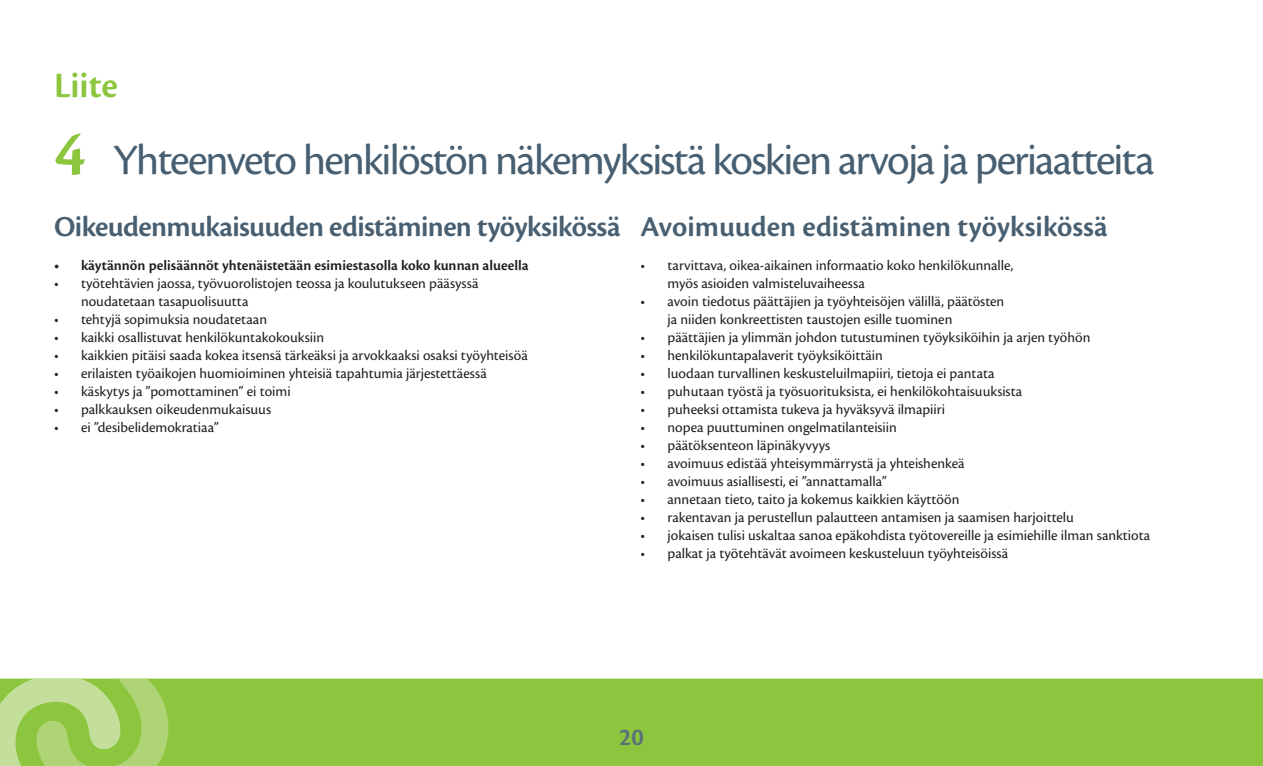
<style>
.page{position:relative;width:1263px;height:766px;background:#fff}
.page>*{position:absolute;margin:0;border:0;box-sizing:border-box;transform-origin:0 0}
.t1{font:45px "Cronos Pro";letter-spacing:-.04em;color:#475f71}
.t2{font:600 37.05px "Cronos Pro";color:#8bc63e}
.t3{font:600 30px "Cronos Pro";letter-spacing:-.01em;color:#475f71}
.t4{font:600 25.5px "Cronos Pro";color:#5b6f7b}
.t5{font:15px/18px "Cronos Pro";color:#231f20}
.t6{font:600 15px "Cronos Pro";color:#231f20}
.s1{font-weight:600;font-size:66px;color:#8bc63e}
</style>
<div class="page">
<div style="left:0;top:678px;width:1263px;height:87px;background:#8bc63e"></div>
<svg style="left:0;top:678px;width:172px;height:87px"></svg>
<h2 class="t2" style="left:54px;top:64px;width:66px">Liite</h2>
<h1 class="t1" style="left:54px;top:134px;width:1102px"><span class="s1">4</span> Yhteenveto henkilöstön näkemyksistä koskien arvoja ja periaatteita</h1>
<h3 class="t3" style="left:54px;top:209px;width:568px">Oikeudenmukaisuuden edistäminen työyksikössä</h3>
<p class="t6" style="left:54px;top:257px;width:476px">• käytännön pelisäännöt yhtenäistetään esimiestasolla koko kunnan alueella</p>
<p class="t5" style="left:81px;top:274px;width:399px;text-indent:-27px">• työtehtävien jaossa, työvuorolistojen teossa ja koulutukseen pääsyssä noudatetaan tasapuolisuutta</p>
<p class="t5" style="left:54px;top:310px;width:215px">• tehtyjä sopimuksia noudatetaan</p>
<p class="t5" style="left:54px;top:328px;width:272px">• kaikki osallistuvat henkilökuntakokouksiin</p>
<p class="t5" style="left:54px;top:346px;width:475px">• kaikkien pitäisi saada kokea itsensä tärkeäksi ja arvokkaaksi osaksi työyhteisöä</p>
<p class="t5" style="left:54px;top:364px;width:434px">• erilaisten työaikojen huomioiminen yhteisiä tapahtumia järjestettäessä</p>
<p class="t5" style="left:54px;top:382px;width:238px">• käskytys ja ”pomottaminen” ei toimi</p>
<p class="t5" style="left:54px;top:400px;width:219px">• palkkauksen oikeudenmukaisuus</p>
<p class="t5" style="left:54px;top:418px;width:166px">• ei ”desibelidemokratiaa”</p>
<h3 class="t3" style="left:640px;top:209px;width:469px">Avoimuuden edistäminen työyksikössä</h3>
<p class="t5" style="left:667px;top:256px;width:347px;text-indent:-27px">• tarvittava, oikea-aikainen informaatio koko henkilökunnalle, myös asioiden valmisteluvaiheessa</p>
<p class="t5" style="left:667px;top:292px;width:338px;text-indent:-27px">• avoin tiedotus päättäjien ja työyhteisöjen välillä, päätösten ja niiden konkreettisten taustojen esille tuominen</p>
<p class="t5" style="left:640px;top:328px;width:451px">• päättäjien ja ylimmän johdon tutustuminen työyksiköihin ja arjen työhön</p>
<p class="t5" style="left:640px;top:346px;width:244px">• henkilökuntapalaverit työyksiköittäin</p>
<p class="t5" style="left:640px;top:364px;width:356px">• luodaan turvallinen keskusteluilmapiiri, tietoja ei pantata</p>
<p class="t5" style="left:640px;top:382px;width:383px">• puhutaan työstä ja työsuorituksista, ei henkilökohtaisuuksista</p>
<p class="t5" style="left:640px;top:400px;width:306px">• puheeksi ottamista tukeva ja hyväksyvä ilmapiiri</p>
<p class="t5" style="left:640px;top:418px;width:258px">• nopea puuttuminen ongelmatilanteisiin</p>
<p class="t5" style="left:640px;top:436px;width:191px">• päätöksenteon läpinäkyvyys</p>
<p class="t5" style="left:640px;top:454px;width:326px">• avoimuus edistää yhteisymmärrystä ja yhteishenkeä</p>
<p class="t5" style="left:640px;top:472px;width:248px">• avoimuus asiallisesti, ei ”annattamalla”</p>
<p class="t5" style="left:640px;top:490px;width:321px">• annetaan tieto, taito ja kokemus kaikkien käyttöön</p>
<p class="t5" style="left:640px;top:508px;width:435px">• rakentavan ja perustellun palautteen antamisen ja saamisen harjoittelu</p>
<p class="t5" style="left:640px;top:526px;width:511px">• jokaisen tulisi uskaltaa sanoa epäkohdista työtovereille ja esimiehille ilman sanktiota</p>
<p class="t5" style="left:640px;top:544px;width:369px">• palkat ja työtehtävät avoimeen keskusteluun työyhteisöissä</p>
<h3 class="t4" style="left:619px;top:721px;width:26px">20</h3>
</div>
